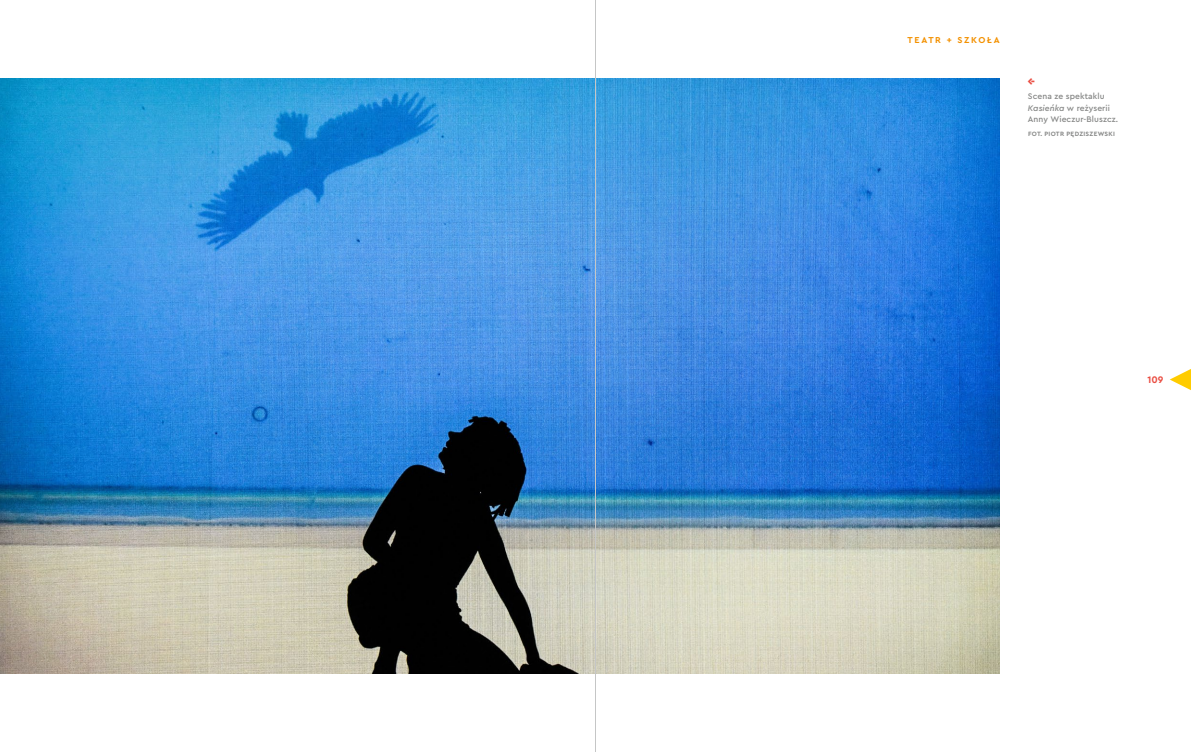
<style>
.page{position:relative;width:1191px;height:752px;background:#fff}
.page>*{position:absolute;margin:0;border:0;box-sizing:border-box;transform-origin:0 0}
.t1{font:900 11px "Cera Stencil PRO";color:#ea4e43}
.t2{font:700 10px "Cera PRO";color:#ea4e43}
.t3{font:700 9px "Cera PRO";letter-spacing:.19em;color:#f39100}
.t4{font:500 8.5px/11.3px "Cera PRO";letter-spacing:.01em;color:#868786}
.t5{font:700 6.5px "Cera PRO";letter-spacing:.045em;color:#868786}
.s1{font-style:italic}
</style>
<div class="page">
<img style="left:0;top:78px;width:999px;height:595px">
<svg style="left:1170px;top:369px;width:21px;height:21px"></svg>
<hr style="left:595px;top:0;width:1px;height:751px;background:#c5c6c6">
<p class="t3" style="left:907px;top:34px;width:94px">TEATR + SZKOŁA</p>
<p class="t1" style="left:1028px;top:74px;width:9px">←</p>
<p class="t4" style="left:1028px;top:90px;width:92px">Scena ze spektaklu<br><span class="s1">Kasieńka</span> w reżyserii<br>Anny Wieczur-Bluszcz.</p>
<p class="t5" style="left:1028px;top:130px;width:88px">FOT. PIOTR PĘDZISZEWSKI</p>
<p class="t2" style="left:1147px;top:373px;width:17px">109</p>
</div>
